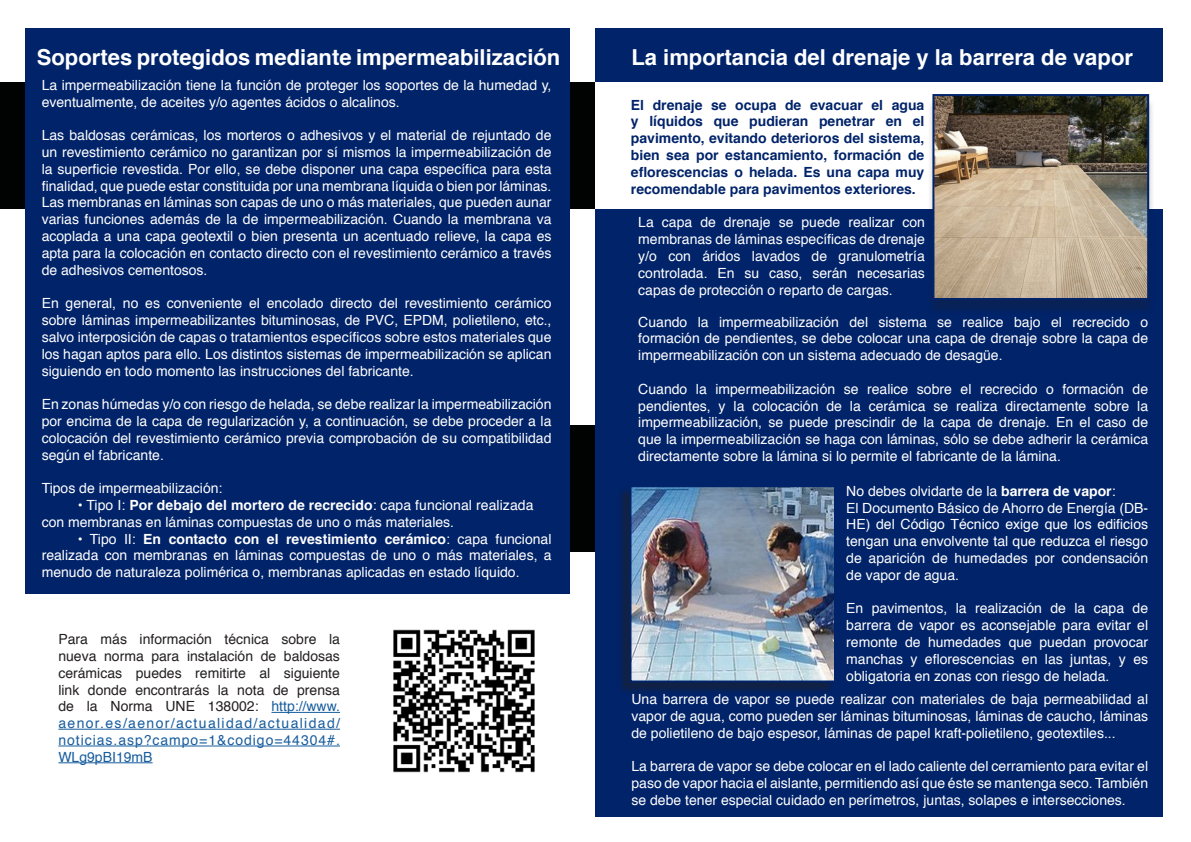
<style>
.page{position:relative;width:1191px;height:842px;background:#fff}
.page>*{position:absolute;margin:0;border:0;box-sizing:border-box;transform-origin:0 0}
.Título_peq{font:700 22px "Helvetica";color:#fff}
.Texto_normal{font:14px/16.8px "Helvetica";color:#fff;text-align:justify}
.Texto_normal-2{font:14px/16.8px "Helvetica";letter-spacing:.07em;color:#231f20;text-align:justify}
.Texto_naranja_negrit{font:700 14px/16.8px "Helvetica";color:#002369;text-align:justify}
.s1{font-weight:700}
.s2{color:#175d9e}
</style>
<div class="page">
<div style="left:37px;top:426px;width:558px;height:126px;background:#010202"></div>
<div style="left:595px;top:28px;width:567px;height:788px;background:#002369"></div>
<div style="left:0;top:82px;width:595px;height:127px;background:#010202"></div>
<div style="left:26px;top:28px;width:544px;height:566px;background:#002369"></div>
<div style="left:596px;top:82px;width:594px;height:127px;background:#fff"></div>
<hr style="left:271px;top:712px;width:69px;height:1px;background:#175d9e">
<hr style="left:58px;top:729px;width:282px;height:1px;background:#175d9e">
<hr style="left:58px;top:746px;width:282px;height:1px;background:#175d9e">
<hr style="left:58px;top:762px;width:95px;height:1px;background:#175d9e">
<img style="left:393px;top:629px;width:142px;height:144px">
<div style="left:617px;top:487px;width:217px;height:208px;background:#231f20;opacity:.5"></div>
<img style="left:632px;top:488px;width:201px;height:191px">
<div style="left:629px;top:485px;width:207px;height:197px;border:2px solid #002369"></div>
<div style="left:927px;top:98px;width:227px;height:217px;background:#231f20;opacity:.25"></div>
<img style="left:935px;top:97px;width:211px;height:200px">
<div style="left:932px;top:94px;width:217px;height:206px;border:2px solid #002369"></div>
<p class="Título_peq" style="left:37px;top:39px;width:525px">Soportes protegidos mediante impermeabilización</p>
<p class="Texto_normal" style="left:42px;top:77px;width:511px">La impermeabilización tiene la función de proteger los soportes de la humedad y, eventualmente, de aceites y/o agentes ácidos o alcalinos.</p>
<p class="Texto_normal" style="left:42px;top:127px;width:511px">Las baldosas cerámicas, los morteros o adhesivos y el material de rejuntado de un revestimiento cerámico no garantizan por sí mismos la impermeabilización de la superficie revestida. Por ello, se debe disponer una capa específica para esta finalidad, que puede estar constituida por una membrana líquida o bien por láminas.</p>
<p class="Texto_normal" style="left:42px;top:195px;width:511px">Las membranas en láminas son capas de uno o más materiales, que pueden aunar varias funciones además de la de impermeabilización. Cuando la membrana va acoplada a una capa geotextil o bien presenta un acentuado relieve, la capa es apta para la colocación en contacto directo con el revestimiento cerámico a través de adhesivos cementosos.</p>
<p class="Texto_normal" style="left:42px;top:295px;width:511px">En general, no es conveniente el encolado directo del revestimiento cerámico sobre láminas impermeabilizantes bituminosas, de PVC, EPDM, polietileno, etc., salvo interposición de capas o tratamientos específicos sobre estos materiales que los hagan aptos para ello. Los distintos sistemas de impermeabilización se aplican siguiendo en todo momento las instrucciones del fabricante.</p>
<p class="Texto_normal" style="left:42px;top:396px;width:511px">En zonas húmedas y/o con riesgo de helada, se debe realizar la impermeabilización por encima de la capa de regularización y, a continuación, se debe proceder a la colocación del revestimiento cerámico previa comprobación de su compatibilidad según el fabricante.</p>
<p class="Texto_normal" style="left:42px;top:480px;width:182px">Tipos de impermeabilización:</p>
<p class="Texto_normal" style="left:42px;top:497px;width:493px;text-indent:36px">• Tipo I: <span class="s1">Por debajo del mortero de recrecido</span>: capa funcional realizada con membranas en láminas compuestas de uno o más materiales.</p>
<p class="Texto_normal" style="left:42px;top:531px;width:511px;text-indent:36px">• Tipo II: <span class="s1">En contacto con el revestimiento cerámico</span>: capa funcional realizada con membranas en láminas compuestas de uno o más materiales, a menudo de naturaleza polimérica o, membranas aplicadas en estado líquido.</p>
<p class="Texto_normal-2" style="left:58px;top:631px;width:283px">Para más información técnica sobre la nueva norma para instalación de baldosas cerámicas puedes remitirte al siguiente link donde encontrarás la nota de prensa de la Norma UNE 138002: <span class="s2">http://www. aenor.es/aenor/actualidad/actualidad/ noticias.asp?campo=1&amp;codigo=44304#.<br>WLg9pBI19mB</span></p>
<p class="Título_peq" style="left:631px;top:39px;width:503px">La importancia del drenaje y la barrera de vapor</p>
<p class="Texto_naranja_negrit" style="left:631px;top:96px;width:295px">El drenaje se ocupa de evacuar el agua y líquidos que pudieran penetrar en el pavimento, evitando deterioros del sistema, bien sea por estancamiento, formación de eflorescencias o helada. Es una capa muy recomendable para pavimentos exteriores.</p>
<p class="Texto_normal" style="left:638px;top:214px;width:288px">La capa de drenaje se puede realizar con membranas de láminas específicas de drenaje y/o con áridos lavados de granulometría controlada. En su caso, serán necesarias capas de protección o reparto de cargas.</p>
<p class="Texto_normal" style="left:638px;top:314px;width:511px">Cuando la impermeabilización del sistema se realice bajo el recrecido o formación de pendientes, se debe colocar una capa de drenaje sobre la capa de impermeabilización con un sistema adecuado de desagüe.</p>
<p class="Texto_normal" style="left:638px;top:381px;width:511px">Cuando la impermeabilización se realice sobre el recrecido o formación de pendientes, y la colocación de la cerámica se realiza directamente sobre la impermeabilización, se puede prescindir de la capa de drenaje. En el caso de que la impermeabilización se haga con láminas, sólo se debe adherir la cerámica directamente sobre la lámina si lo permite el fabricante de la lámina.</p>
<p class="Texto_normal" style="left:846px;top:483px;width:271px">No debes olvidarte de la <span class="s1">barrera de vapor</span>:</p>
<p class="Texto_normal" style="left:846px;top:500px;width:303px">El Documento Básico de Ahorro de Energía (DB-HE) del Código Técnico exige que los edificios tengan una envolvente tal que reduzca el riesgo de aparición de humedades por condensación de vapor de agua.</p>
<p class="Texto_normal" style="left:846px;top:600px;width:303px">En pavimentos, la realización de la capa de barrera de vapor es aconsejable para evitar el remonte de humedades que puedan provocar manchas y eflorescencias en las juntas, y es obligatoria en zonas con riesgo de helada.</p>
<p class="Texto_normal" style="left:631px;top:691px;width:518px">Una barrera de vapor se puede realizar con materiales de baja permeabilidad al vapor de agua, como pueden ser láminas bituminosas, láminas de caucho, láminas de polietileno de bajo espesor, láminas de papel kraft-polietileno, geotextiles...</p>
<p class="Texto_normal" style="left:631px;top:758px;width:518px">La barrera de vapor se debe colocar en el lado caliente del cerramiento para evitar el paso de vapor hacia el aislante, permitiendo así que éste se mantenga seco. También se debe tener especial cuidado en perímetros, juntas, solapes e intersecciones.</p>
</div>
